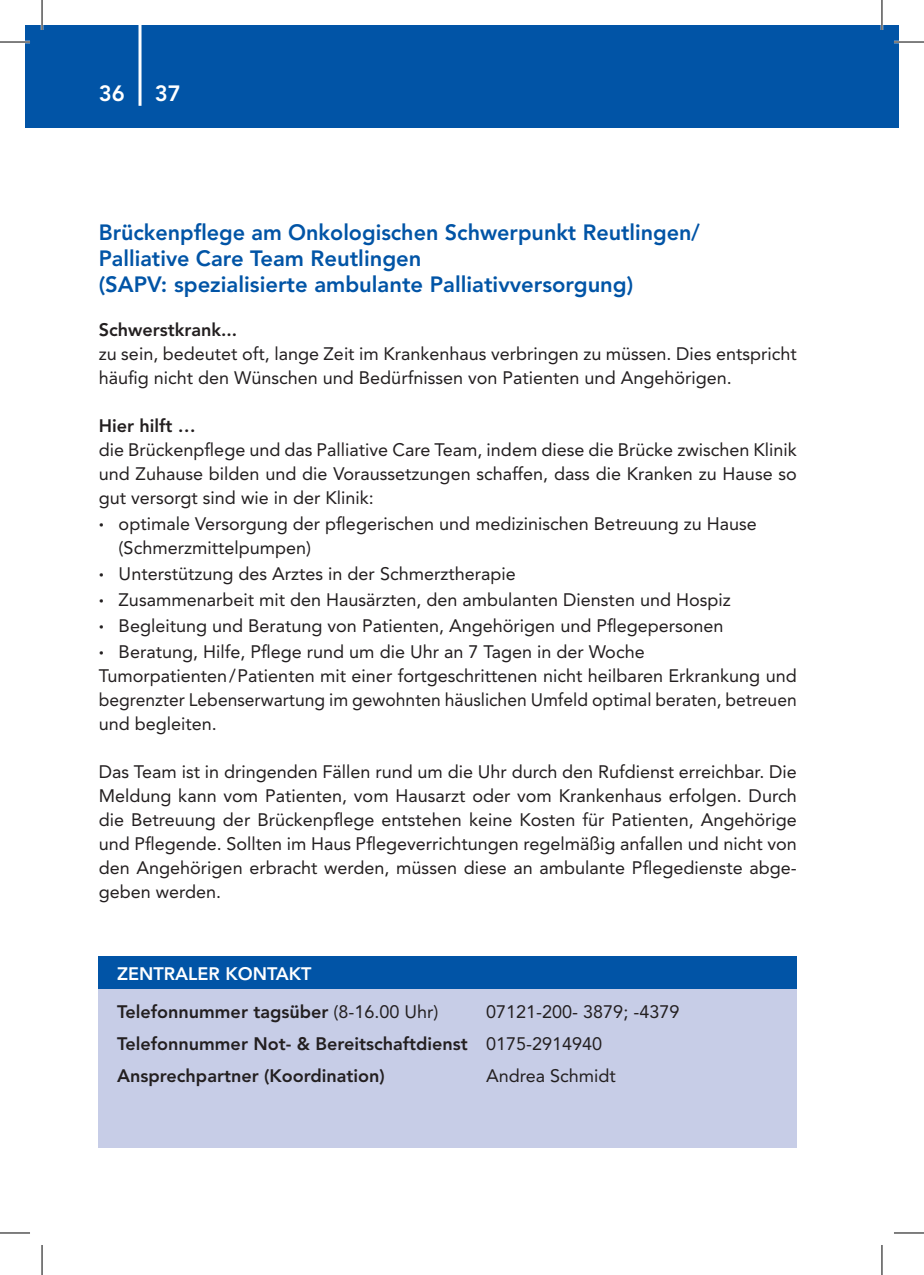
<style>
.page{position:relative;width:924px;height:1275px;background:#fff}
.page>*{position:absolute;margin:0;border:0;box-sizing:border-box;transform-origin:0 0}
.t1{font:800 22px/26px "Avenir LT Std";color:#0154a6}
.t2{font:800 22px "Avenir LT Std";color:#fff}
.t3{font:18px/24px "Avenir LT Std";color:#231f20}
.t4{font:800 18px/32px "Avenir LT Std";color:#231f20}
.s1{font-weight:900}
.s2{color:#fff}
.s3{font-weight:400}
</style>
<div class="page">
<div style="left:25px;top:25px;width:873px;height:102px;background:#0154a6"></div>
<div style="left:99px;top:956px;width:697px;height:192px;background:#c7cde7"></div>
<div style="left:99px;top:956px;width:697px;height:33px;background:#0154a6"></div>
<hr style="left:138px;top:25px;width:3px;height:81px;background:#fff">
<hr style="left:0;top:41px;width:30px;height:2px;background:#fff">
<hr style="left:893px;top:41px;width:30px;height:2px;background:#fff">
<hr style="left:41px;top:0;width:2px;height:30px;background:#fff">
<hr style="left:880px;top:0;width:2px;height:30px;background:#fff">
<hr style="left:0;top:42px;width:30px;height:1px;background:#000">
<hr style="left:893px;top:42px;width:30px;height:1px;background:#000">
<hr style="left:0;top:1232px;width:30px;height:1px;background:#000">
<hr style="left:893px;top:1232px;width:30px;height:1px;background:#000">
<hr style="left:42px;top:0;width:1px;height:30px;background:#000">
<hr style="left:42px;top:1245px;width:1px;height:30px;background:#000">
<hr style="left:881px;top:0;width:1px;height:30px;background:#000">
<hr style="left:881px;top:1245px;width:1px;height:30px;background:#000">
<p class="t2" style="left:99px;top:80px;width:28px">36</p>
<p class="t2" style="left:155px;top:80px;width:28px">37</p>
<p class="t1" style="left:99px;top:219px;width:602px">Brückenpflege am Onkologischen Schwerpunkt Reutlingen/<br>Palliative Care Team Reutlingen<br>(SAPV: spezialisierte ambulante Palliativversorgung)</p>
<p class="t4" style="left:99px;top:314px;width:140px">Schwerstkrank...</p>
<p class="t3" style="left:99px;top:342px;width:699px">zu sein, bedeutet oft, lange Zeit im Krankenhaus verbringen zu müssen. Dies entspricht häufig nicht den Wünschen und Bedürfnissen von Patienten und Angehörigen.</p>
<p class="t4" style="left:99px;top:410px;width:99px">Hier hilft …</p>
<p class="t3" style="left:99px;top:438px;width:699px;text-align:justify">die Brückenpflege und das Palliative Care Team, indem diese die Brücke zwischen Klinik und Zuhause bilden und die Voraussetzungen schaffen, dass die Kranken zu Hause so gut versorgt sind wie in der Klinik:</p>
<p class="t3" style="left:119px;top:512px;width:639px;text-indent:-20px"><span class="s1">∙</span> optimale Versorgung der pflegerischen und medizinischen Betreuung zu Hause (Schmerzmittelpumpen)</p>
<p class="t3" style="left:99px;top:561px;width:633px;line-height:26px"><span class="s1">∙</span> Unterstützung des Arztes in der Schmerztherapie<br><span class="s1">∙</span> Zusammenarbeit mit den Hausärzten, den ambulanten Diensten und Hospiz <span class="s1">∙</span> Begleitung und Beratung von Patienten, Angehörigen und Pflegepersonen <span class="s1">∙</span> Beratung, Hilfe, Pflege rund um die Uhr an 7 Tagen in der Woche</p>
<p class="t3" style="left:99px;top:664px;width:699px;text-align:justify">Tumorpatienten/Patienten mit einer fortgeschrittenen nicht heilbaren Erkrankung und begrenzter Lebenserwartung im gewohnten häuslichen Umfeld optimal beraten, betreuen und begleiten.</p>
<p class="t3" style="left:99px;top:760px;width:699px;text-align:justify">Das Team ist in dringenden Fällen rund um die Uhr durch den Rufdienst erreichbar. Die Meldung kann vom Patienten, vom Hausarzt oder vom Krankenhaus erfolgen. Durch die Betreuung der Brückenpflege entstehen keine Kosten für Patienten, Angehörige und Pflegende. Sollten im Haus Pflegeverrichtungen regelmäßig anfallen und nicht von den Angehörigen erbracht werden, müssen diese an ambulante Pflegedienste abge&shy;geben werden.</p>
<p class="t4" style="left:117px;top:955px;width:323px;line-height:38px"><span class="s2">ZENTRALER KONTAKT<br></span>Telefonnummer tagsüber <span class="s3">(8-16.00 Uhr)</span></p>
<p class="t4" style="left:117px;top:996px;width:563px;text-indent:368px"><span class="s3">07121-200- 3879; -4379<br></span>Telefonnummer Not- &amp; Bereitschaftdienst <span class="s3">0175-2914940<br></span>Ansprechpartner (Koordination)</p>
<p class="t3" style="left:486px;top:1064px;width:131px">Andrea Schmidt</p>
</div>
